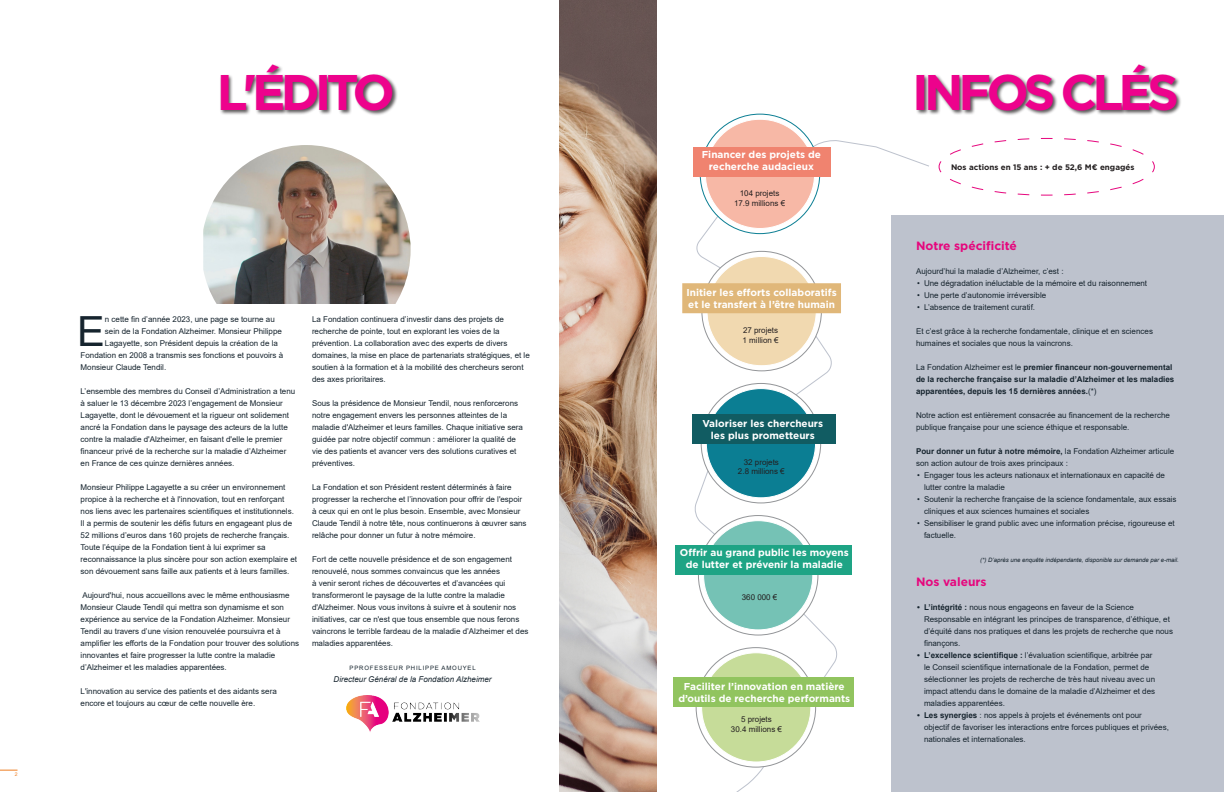
<style>
.page{position:relative;width:1224px;height:792px;background:#fff}
.page>*{position:absolute;margin:0;border:0;box-sizing:border-box;transform-origin:0 0}
.t1{font:700 50px "Gotham";letter-spacing:-.1em;color:#ed028c}
.Body_Text{font:41.5px "Arial";color:#16242e}
.Body_Text-2{font:700 12px "Gotham";color:#e6067d}
.t2{font:700 10px/12px "Gotham";color:#fff;text-align:center}
.Body_Text-3{font:8px/12px "Arial";color:#16242e}
.Body_Text-4{font:700 8px/12px "Arial";color:#16242e}
.t3{font:8px "Arial";color:#231f20}
.Byline_Title_-_Align_Center{font:italic 8px "Arial";color:#16242e}
.t4{font:700 8px "Gotham";color:#231f20}
.Body_Text-5{font:italic 6px "Arial";color:#16242e}
.Byline_Title_-_Align_Center-2{font:6px "Arial";letter-spacing:.135em;color:#16242e}
.t5{font:5px "Arial";color:#ee7e23}
.s1{font-weight:400}
.s2{font-weight:700}
</style>
<div class="page">
<svg style="left:0;top:770px;width:18px;height:1px"></svg>
<img style="left:203px;top:145px;width:208px;height:159px">
<svg style="left:691px;top:140px;width:238px;height:652px"></svg>
<div style="left:891px;top:215px;width:333px;height:577px;background:#bdc2cd"></div>
<img style="left:346px;top:695px;width:133px;height:37px">
<div style="left:220px;top:64px;width:178px;height:52px;background:#231f20;opacity:.75"></div>
<div style="left:915px;top:64px;width:267px;height:52px;background:#231f20;opacity:.75"></div>
<svg style="left:938px;top:137px;width:217px;height:59px"></svg>
<svg style="left:700px;top:114px;width:120px;height:120px"></svg>
<div style="left:705px;top:119px;width:110px;height:109px;background:#f7b8a6;border-radius:50%"></div>
<svg style="left:701px;top:383px;width:120px;height:120px"></svg>
<div style="left:706px;top:389px;width:110px;height:109px;background:#0b7e93;border-radius:50%"></div>
<svg style="left:702px;top:251px;width:119px;height:120px"></svg>
<div style="left:707px;top:256px;width:109px;height:110px;background:#f1d9b0;border-radius:50%"></div>
<svg style="left:698px;top:516px;width:120px;height:119px"></svg>
<div style="left:704px;top:521px;width:109px;height:109px;background:#75c2b5;border-radius:50%"></div>
<svg style="left:696px;top:648px;width:120px;height:119px"></svg>
<div style="left:702px;top:653px;width:109px;height:109px;background:#c6dc99;border-radius:50%"></div>
<div style="left:693px;top:147px;width:137px;height:30px;background:#f0836f"></div>
<div style="left:682px;top:283px;width:159px;height:30px;background:#e0b779"></div>
<div style="left:693px;top:414px;width:143px;height:30px;background:#115c62"></div>
<div style="left:675px;top:545px;width:177px;height:30px;background:#1ea485"></div>
<div style="left:674px;top:677px;width:180px;height:30px;background:#91c45f"></div>
<img style="left:559px;top:0;width:98px;height:792px">
<p class="t5" style="left:15px;top:771px;width:4px">2</p>
<p class="t1" style="left:217px;top:59px;width:180px">L'ÉDITO</p>
<p class="t1" style="left:912px;top:59px;width:268px">INFOS CLÉS</p>
<p class="Body_Text" style="left:77px;top:303px;width:29px">E</p>
<p class="Body_Text-3" style="left:105px;top:313px;width:171px">n cette fin d’année 2023, une page se tourne au</p>
<p class="Body_Text-3" style="left:105px;top:325px;width:178px">sein de la Fondation Alzheimer. Monsieur Philippe</p>
<p class="Body_Text-3" style="left:105px;top:337px;width:174px">Lagayette, son Président depuis la création de la</p>
<p class="Body_Text-3" style="left:81px;top:349px;width:204px">Fondation en 2008 a transmis ses fonctions et pouvoirs à</p>
<p class="Body_Text-3" style="left:81px;top:361px;width:87px">Monsieur Claude Tendil.</p>
<p class="Body_Text-3" style="left:81px;top:385px;width:216px">L’ensemble des membres du Conseil d’Administration a tenu à saluer le 13 décembre 2023 l’engagement de Monsieur Lagayette, dont le dévouement et la rigueur ont solidement ancré la Fondation dans le paysage des acteurs de la lutte contre la maladie d'Alzheimer, en faisant d'elle le premier financeur privé de la recherche sur la maladie d’Alzheimer en France de ces quinze dernières années.</p>
<p class="Body_Text-3" style="left:81px;top:481px;width:218px">Monsieur Philippe Lagayette a su créer un environnement propice à la recherche et à l'innovation, tout en renforçant nos liens avec les partenaires scientifiques et institutionnels.<br>Il a permis de soutenir les défis futurs en engageant plus de 52 millions d’euros dans 160 projets de recherche français.<br>Toute l’équipe de la Fondation tient à lui exprimer sa reconnaissance la plus sincère pour son action exemplaire et son dévouement sans faille aux patients et à leurs familles.</p>
<p class="Body_Text-3" style="left:81px;top:589px;width:220px">Aujourd'hui, nous accueillons avec le même enthousiasme Monsieur Claude Tendil qui mettra son dynamisme et son expérience au service de la Fondation Alzheimer. Monsieur Tendil au travers d’une vision renouvelée poursuivra et à amplifier les efforts de la Fondation pour trouver des solutions innovantes et faire progresser la lutte contre la maladie d’Alzheimer et les maladies apparentées.</p>
<p class="Body_Text-3" style="left:81px;top:685px;width:198px">L'innovation au service des patients et des aidants sera encore et toujours au cœur de cette nouvelle ère.</p>
<p class="Body_Text-3" style="left:312px;top:313px;width:219px">La Fondation continuera d’investir dans des projets de recherche de pointe, tout en explorant les voies de la prévention. La collaboration avec des experts de divers domaines, la mise en place de partenariats stratégiques, et le soutien à la formation et à la mobilité des chercheurs seront des axes prioritaires.</p>
<p class="Body_Text-3" style="left:312px;top:397px;width:212px">Sous la présidence de Monsieur Tendil, nous renforcerons notre engagement envers les personnes atteintes de la maladie d'Alzheimer et leurs familles. Chaque initiative sera guidée par notre objectif commun : améliorer la qualité de vie des patients et avancer vers des solutions curatives et préventives.</p>
<p class="Body_Text-3" style="left:312px;top:481px;width:216px">La Fondation et son Président restent déterminés à faire progresser la recherche et l’innovation pour offrir de l'espoir à ceux qui en ont le plus besoin. Ensemble, avec Monsieur Claude Tendil à notre tête, nous continuerons à œuvrer sans relâche pour donner un futur à notre mémoire.</p>
<p class="Body_Text-3" style="left:312px;top:553px;width:218px">Fort de cette nouvelle présidence et de son engagement renouvelé, nous sommes convaincus que les années<br>à venir seront riches de découvertes et d’avancées qui transformeront le paysage de la lutte contre la maladie d'Alzheimer. Nous vous invitons à suivre et à soutenir nos initiatives, car ce n'est que tous ensemble que nous ferons vaincrons le terrible fardeau de la maladie d’Alzheimer et des maladies apparentées.</p>
<p class="Byline_Title_-_Align_Center-2" style="left:350px;top:664px;width:128px">PPROFESSEUR PHILIPPE AMOUYEL</p>
<p class="Byline_Title_-_Align_Center" style="left:334px;top:674px;width:159px">Directeur Général de la Fondation Alzheimer</p>
<p class="t2" style="left:702px;top:148px;width:121px">Financer des projets de recherche audacieux</p>
<p class="t3" style="left:740px;top:188px;width:41px">104 projets</p>
<p class="t3" style="left:734px;top:198px;width:53px">17.9 millions €</p>
<p class="t2" style="left:687px;top:287px;width:152px">Initier les efforts collaboratifs</p>
<p class="t2" style="left:688px;top:299px;width:148px">et le transfert à l’être humain</p>
<p class="t3" style="left:743px;top:325px;width:37px">27 projets</p>
<p class="t3" style="left:743px;top:334px;width:38px">1 million €</p>
<p class="t2" style="left:703px;top:418px;width:122px">Valoriser les chercheurs les plus prometteurs</p>
<p class="t3" style="left:744px;top:456px;width:37px">32 projets</p>
<p class="t3" style="left:738px;top:466px;width:48px">2.8 millions €</p>
<p class="t2" style="left:680px;top:547px;width:170px">Offrir au grand public les moyens</p>
<p class="t2" style="left:686px;top:559px;width:158px">de lutter et prévenir la maladie</p>
<p class="t3" style="left:742px;top:592px;width:37px">360 000 €</p>
<p class="t2" style="left:678px;top:681px;width:173px">Faciliter l’innovation en matière d’outils de recherche performants</p>
<p class="t3" style="left:741px;top:714px;width:32px">5 projets</p>
<p class="t3" style="left:731px;top:723px;width:53px">30.4 millions €</p>
<p class="t4" style="left:951px;top:162px;width:185px">Nos actions en 15 ans : + de 52,6 M€ engagés</p>
<p class="Body_Text-2" style="left:916px;top:238px;width:103px">Notre spécificité</p>
<p class="Body_Text-3" style="left:916px;top:265px;width:149px">Aujourd’hui la maladie d’Alzheimer, c’est :</p>
<p class="Body_Text-3" style="left:917px;top:277px;width:232px">• Une dégradation inéluctable de la mémoire et du raisonnement</p>
<p class="Body_Text-3" style="left:917px;top:289px;width:131px">• Une perte d’autonomie irréversible</p>
<p class="Body_Text-3" style="left:917px;top:301px;width:120px">• L’absence de traitement curatif.</p>
<p class="Body_Text-3" style="left:916px;top:325px;width:238px">Et c’est grâce à la recherche fondamentale, clinique et en sciences humaines et sociales que nous la vaincrons.</p>
<p class="Body_Text-4" style="left:916px;top:361px;width:260px"><span class="s1">La Fondation Alzheimer est le</span> premier financeur non-gouvernemental de la recherche française sur la maladie d’Alzheimer et les maladies apparentées, depuis les 15 dernières années.<span class="s1">(*)</span></p>
<p class="Body_Text-3" style="left:916px;top:409px;width:255px">Notre action est entièrement consacrée au financement de la recherche publique française pour une science éthique et responsable.</p>
<p class="Body_Text-3" style="left:916px;top:445px;width:260px"><span class="s2">Pour donner un futur à notre mémoire,</span> la Fondation Alzheimer articule son action autour de trois axes principaux :</p>
<p class="Body_Text-3" style="left:924px;top:469px;width:243px;text-indent:-7px">• Engager tous les acteurs nationaux et internationaux en capacité de lutter contre la maladie</p>
<p class="Body_Text-3" style="left:924px;top:493px;width:254px;text-indent:-7px">• Soutenir la recherche française de la science fondamentale, aux essais cliniques et aux sciences humaines et sociales</p>
<p class="Body_Text-3" style="left:924px;top:517px;width:252px;text-indent:-7px">• Sensibiliser le grand public avec une information précise, rigoureuse et factuelle.</p>
<p class="Body_Text-5" style="left:980px;top:556px;width:200px">(*) D’après une enquête indépendante, disponible sur demande par e-mail.</p>
<p class="Body_Text-2" style="left:916px;top:574px;width:72px">Nos valeurs</p>
<p class="Body_Text-3" style="left:924px;top:601px;width:251px;text-indent:-7px"><span class="s2">• L’intégrité :</span> nous nous engageons en faveur de la Science Responsable en intégrant les principes de transparence, d’éthique, et d’équité dans nos pratiques et dans les projets de recherche que nous finançons.</p>
<p class="Body_Text-3" style="left:924px;top:649px;width:233px;text-indent:-7px"><span class="s2">• L’excellence scientifique :</span> l’évaluation scientifique, arbitrée par le Conseil scientifique internationale de la Fondation, permet de sélectionner les projets de recherche de très haut niveau avec un impact attendu dans le domaine de la maladie d’Alzheimer et des maladies apparentées.</p>
<p class="Body_Text-3" style="left:924px;top:709px;width:246px;text-indent:-7px"><span class="s2">• Les synergies</span> : nos appels à projets et événements ont pour objectif de favoriser les interactions entre forces publiques et privées, nationales et internationales.</p>
</div>
